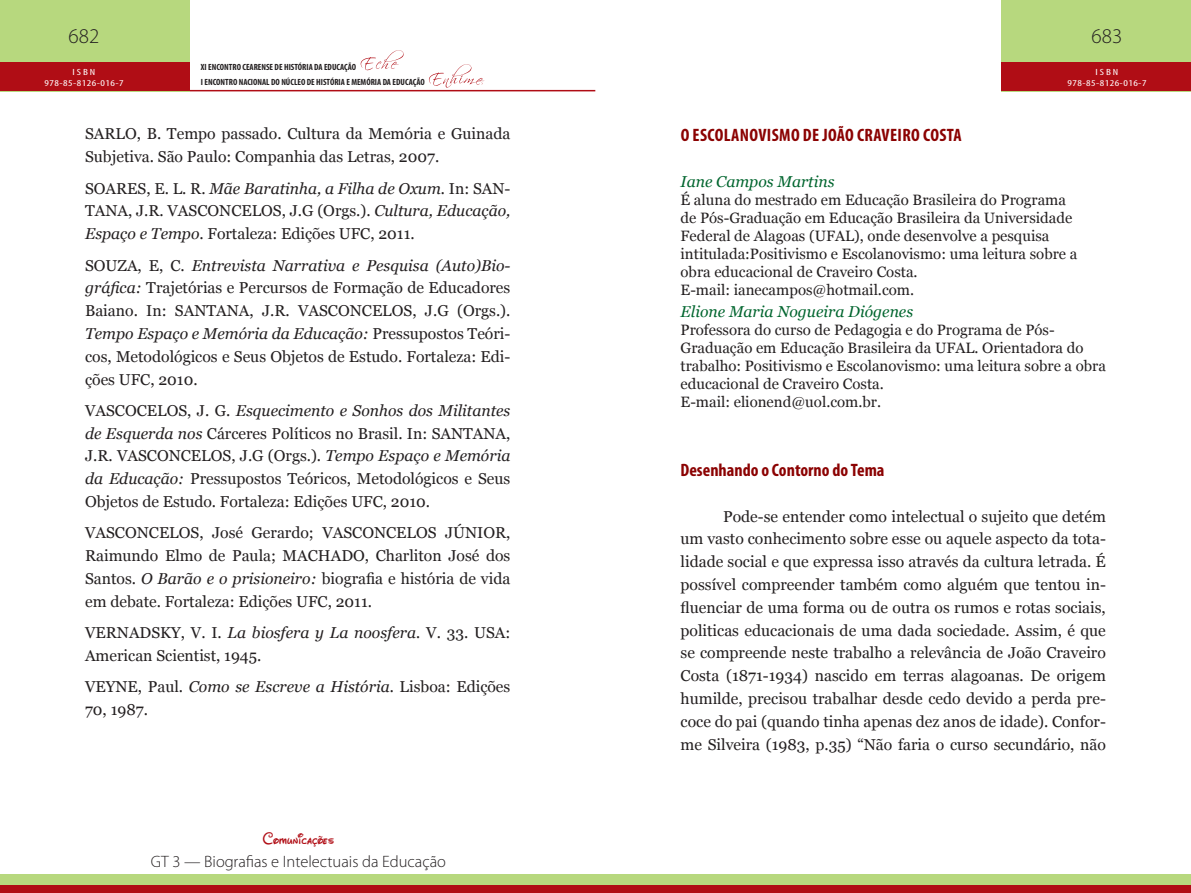
<style>
.page{position:relative;width:1191px;height:893px;background:#fff}
.page>*{position:absolute;margin:0;border:0;box-sizing:border-box;transform-origin:0 0}
.t1{font:300 21px "Myriad Pro";color:#231f20}
.TÍTULO_01{font:700 condensed 18px "Myriad Pro";letter-spacing:.02em;color:#8b0202}
.TÍTULO_02{font:700 condensed 18px "Myriad Pro";color:#8b0202}
.t2{font:300 16.5px "Myriad Pro";color:#231f20}
.t3{font:16.5px "Waltograph";letter-spacing:.01em;color:#b00d15}
.t4{font:15.75px/22.8px "Georgia";color:#231f20;text-align:justify}
.AUTOR{font:italic 15.75px "Georgia";color:#00652e}
.DADOS_AUTOR{font:15px/18px "Georgia";color:#231f20}
.t5{font:700 condensed 9px/15px "Myriad Pro";color:#231f20}
.t6{font:condensed 9px/10.8px "Myriad Pro";letter-spacing:.04em;color:#fff;text-align:center;scale:1.3 1}
.s1{font-style:italic}
</style>
<div class="page">
<div style="left:595px;top:874px;width:596px;height:19px;background:#b7d87e"></div>
<div style="left:595px;top:885px;width:596px;height:8px;background:#b00d15"></div>
<div style="left:1001px;top:0;width:190px;height:91px;background:#b7d87e"></div>
<div style="left:1001px;top:63px;width:190px;height:28px;background:#b00d15"></div>
<hr style="left:189px;top:90px;width:406px;height:1px;background:#b00d15">
<div style="left:0;top:0;width:189px;height:91px;background:#b7d87e"></div>
<div style="left:0;top:63px;width:189px;height:28px;background:#b00d15"></div>
<svg style="left:361px;top:50px;width:43px;height:20px"></svg>
<svg style="left:429px;top:64px;width:55px;height:24px"></svg>
<div style="left:0;top:874px;width:595px;height:19px;background:#b7d87e"></div>
<div style="left:0;top:885px;width:595px;height:8px;background:#b00d15"></div>
<h1 class="t1" style="left:69px;top:24px;width:32px">682</h1>
<p class="t6" style="left:44px;top:66px;width:62px">ISBN<br>978-85-8126-016-7</p>
<p class="t5" style="left:201px;top:60px;width:225px">XI ENCONTRO CEARENSE DE HISTÓRIA DA EDUCAÇÃO<br>I ENCONTRO NACIONAL DO NÚCLEO DE HISTÓRIA E MEMÓRIA DA EDUCAÇÃO</p>
<p class="t4" style="left:85px;top:123px;width:427px">SARLO, B. Tempo passado. Cultura da Memória e Guinada<br>Subjetiva. São Paulo: Companhia das Letras, 2007.</p>
<p class="t4" style="left:85px;top:177px;width:427px">SOARES, E. L. R. <span class="s1">Mãe Baratinha, a Filha de Oxum.</span> In: SAN-TANA, J.R. VASCONCELOS, J.G (Orgs.). <span class="s1">Cultura, Educação, Espaço e Tempo</span>. Fortaleza: Edições UFC, 2011.</p>
<p class="t4" style="left:85px;top:254px;width:427px">SOUZA, E, C. <span class="s1">Entrevista Narrativa e Pesquisa (Auto)Bio&shy;gráfica:</span> Trajetórias e Percursos de Formação de Educadores Baiano. In: SANTANA, J.R. VASCONCELOS, J.G (Orgs.).<br><span class="s1">Tempo Espaço e Memória da Educação:</span> Pressupostos Teóri&shy;cos, Metodológicos e Seus Objetos de Estudo. Fortaleza: Edi&shy;ções UFC, 2010.</p>
<p class="t4" style="left:85px;top:399px;width:427px">VASCOCELOS, J. G. <span class="s1">Esquecimento e Sonhos dos Militantes de Esquerda nos</span> Cárceres Políticos no Brasil. In: SANTANA, J.R. VASCONCELOS, J.G (Orgs.). <span class="s1">Tempo Espaço e Memória da Educação:</span> Pressupostos Teóricos, Metodológicos e Seus Objetos de Estudo. Fortaleza: Edições UFC, 2010.</p>
<p class="t4" style="left:85px;top:522px;width:427px">VASCONCELOS, José Gerardo; VASCONCELOS JÚNIOR, Raimundo Elmo de Paula; MACHADO, Charliton José dos Santos. <span class="s1">O Barão e o prisioneiro:</span> biografia e história de vida em debate. Fortaleza: Edições UFC, 2011.</p>
<p class="t4" style="left:85px;top:621px;width:427px">VERNADSKY, V. I. <span class="s1">La biosfera y La noosfera.</span> V. 33. USA:<br>American Scientist, 1945.</p>
<p class="t4" style="left:85px;top:676px;width:427px">VEYNE, Paul. <span class="s1">Como se Escreve a História.</span> Lisboa: Edições<br>70, 1987.</p>
<p class="t3" style="left:263px;top:826px;width:73px">Comunicações</p>
<p class="t2" style="left:151px;top:852px;width:297px">GT 3 — Biografias e Intelectuais da Educação</p>
<h1 class="t1" style="left:1091px;top:24px;width:32px">683</h1>
<p class="t6" style="left:1067px;top:66px;width:62px">ISBN<br>978-85-8126-016-7</p>
<p class="TÍTULO_01" style="left:680px;top:124px;width:283px">O ESCOLANOVISMO DE JOÃO CRAVEIRO COSTA</p>
<p class="AUTOR" style="left:680px;top:171px;width:155px">Iane Campos Martins</p>
<p class="DADOS_AUTOR" style="left:680px;top:191px;width:398px">É aluna do mestrado em Educação Brasileira do Programa de Pós-Graduação em Educação Brasileira da Universidade Federal de Alagoas (UFAL), onde desenvolve a pesquisa intitulada:Positivismo e Escolanovismo: uma leitura sobre a obra educacional de Craveiro Costa.</p>
<p class="DADOS_AUTOR" style="left:680px;top:281px;width:235px">E-mail: ianecampos@hotmail.com.</p>
<p class="AUTOR" style="left:680px;top:302px;width:234px">Elione Maria Nogueira Diógenes</p>
<p class="DADOS_AUTOR" style="left:680px;top:322px;width:427px">Professora do curso de Pedagogia e do Programa de Pós-Graduação em Educação Brasileira da UFAL. Orientadora do trabalho: Positivismo e Escolanovismo: uma leitura sobre a obra educacional de Craveiro Costa.</p>
<p class="DADOS_AUTOR" style="left:680px;top:394px;width:202px">E-mail: elionend@uol.com.br.</p>
<p class="TÍTULO_02" style="left:680px;top:459px;width:205px">Desenhando o Contorno do Tema</p>
<p class="t4" style="left:680px;top:505px;width:427px;text-indent:43px">Pode-se entender como intelectual o sujeito que detém um vasto conhecimento sobre esse ou aquele aspecto da tota&shy;lidade social e que expressa isso através da cultura letrada. É possível compreender também como alguém que tentou in&shy;fluenciar de uma forma ou de outra os rumos e rotas sociais, politicas educacionais de uma dada sociedade. Assim, é que se compreende neste trabalho a relevância de João Craveiro Costa (1871-1934) nascido em terras alagoanas. De origem humilde, precisou trabalhar desde cedo devido a perda pre&shy;coce do pai (quando tinha apenas dez anos de idade). Confor&shy;me Silveira (1983, p.35) “Não faria o curso secundário, não</p>
</div>
